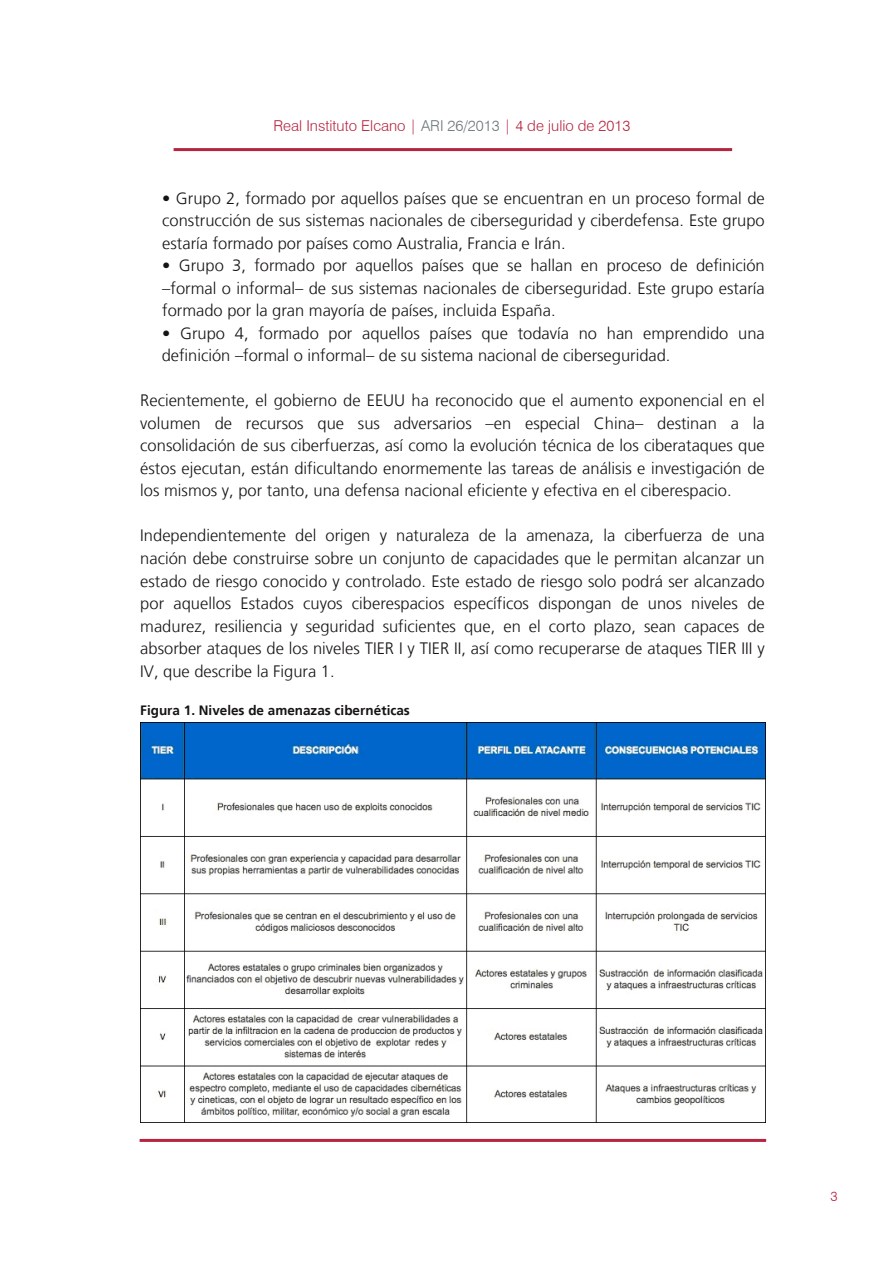
<style>
.page{position:relative;width:893px;height:1263px;background:#fff}
.page>*{position:absolute;margin:0;border:0;box-sizing:border-box;transform-origin:0 0}
.t1{font:300 16.5px/22.5px "Frutiger LT";color:#161413;text-align:justify}
.t2{font:300 15px "Swiss 721 BT";color:#b6243f}
.t3{font:700 13.5px "Frutiger LT";color:#161413}
.t4{font:300 13.5px "Swiss 721 BT";color:#b6243f}
.s1{color:#6e777b}
.s2{font-family:"Frutiger CE"}
</style>
<div class="page">
<div style="left:140px;top:1139px;width:626px;height:3px;border:2px solid #b6243f"></div>
<div style="left:174px;top:148px;width:558px;height:3px;border:2px solid #b6243f"></div>
<img style="left:140px;top:723px;width:625px;height:399px">
<p class="t2" style="left:274px;top:116px;width:358px">Real Instituto Elcano | <span class="s1">ARI 26/2013</span> | 4 de julio de 2013</p>
<p class="t1" style="left:162px;top:187px;width:604px"><span class="s2">•</span> Grupo 2, formado por aquellos países que se encuentran en un proceso formal de construcción de sus sistemas nacionales de ciberseguridad y ciberdefensa. Este grupo estaría formado por países como Australia, Francia e Irán.</p>
<p class="t1" style="left:162px;top:255px;width:604px"><span class="s2">•</span> Grupo 3, formado por aquellos países que se hallan en proceso de definición <span class="s2">–</span>formal o informal<span class="s2">–</span> de sus sistemas nacionales de ciberseguridad. Este grupo estaría formado por la gran mayoría de países, incluida España.</p>
<p class="t1" style="left:162px;top:322px;width:604px"><span class="s2">•</span> Grupo 4, formado por aquellos países que todavía no han emprendido una definición <span class="s2">–</span>formal o informal<span class="s2">–</span> de su sistema nacional de ciberseguridad.</p>
<p class="t1" style="left:140px;top:390px;width:626px">Recientemente, el gobierno de EEUU ha reconocido que el aumento exponencial en el volumen de recursos que sus adversarios <span class="s2">–</span>en especial China<span class="s2">–</span> destinan a la consolidación de sus ciberfuerzas, así como la evolución técnica de los ciberataques que éstos ejecutan, están dificultando enormemente las tareas de análisis e investigación de los mismos y, por tanto, una defensa nacional eficiente y efectiva en el ciberespacio.</p>
<p class="t1" style="left:140px;top:525px;width:626px">Independientemente del origen y naturaleza de la amenaza, la ciberfuerza de una nación debe construirse sobre un conjunto de capacidades que le permitan alcanzar un estado de riesgo conocido y controlado. Este estado de riesgo solo podrá ser alcanzado por aquellos Estados cuyos ciberespacios específicos dispongan de unos niveles de madurez, resiliencia y seguridad suficientes que, en el corto plazo, sean capaces de absorber ataques de los niveles TIER I y TIER II, así como recuperarse de ataques TIER III y IV, que describe la Figura 1.</p>
<p class="t3" style="left:140px;top:702px;width:271px">Figura 1. Niveles de amenazas cibernéticas</p>
<p class="t4" style="left:831px;top:1188px;width:9px">3</p>
</div>
